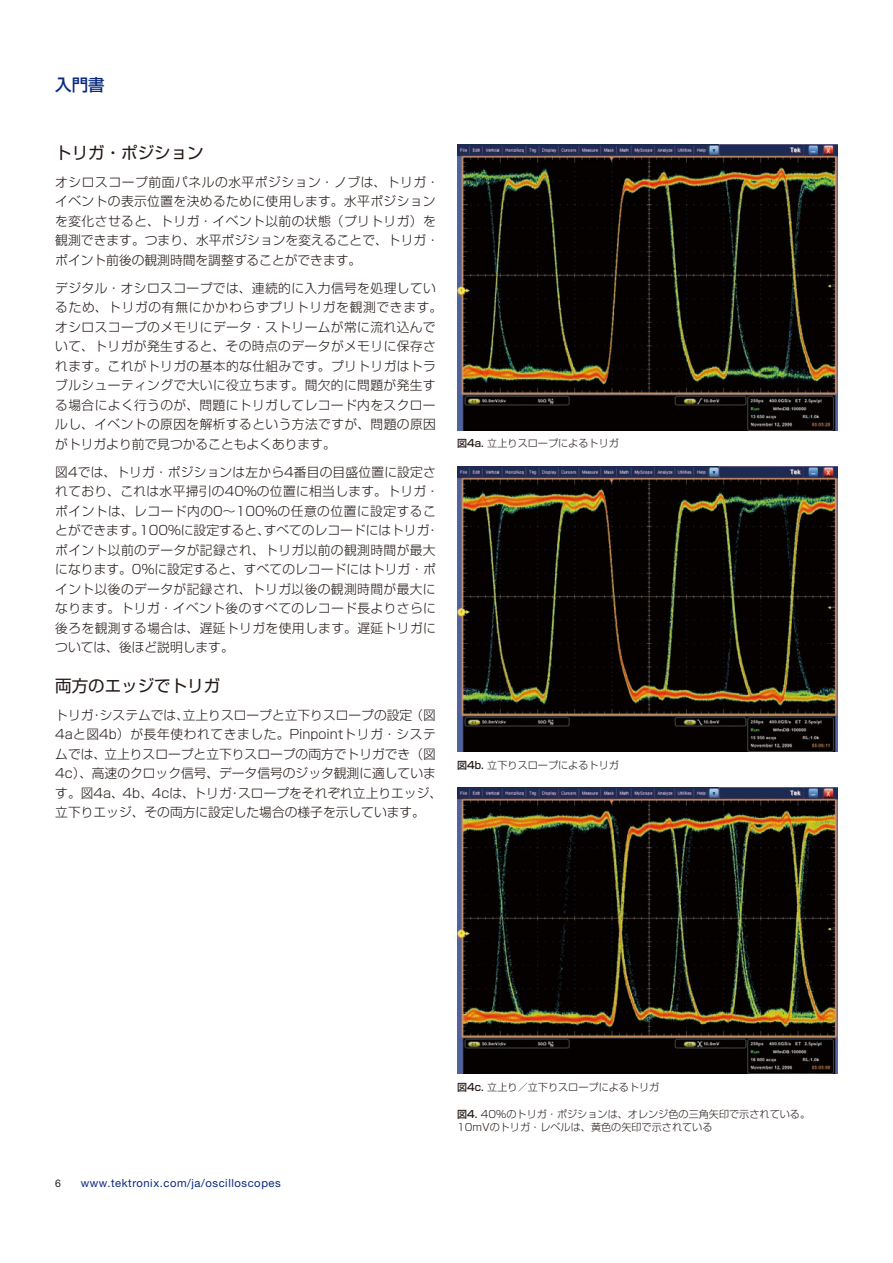
<style>
.page{position:relative;width:893px;height:1263px;background:#fff}
.page>*{position:absolute;margin:0;border:0;box-sizing:border-box;transform-origin:0 0}
.t1{font:16.5px "Shin Go Pro";color:#231916}
.t2{font:500 16.5px "Shin Go Pro";color:#09297f}
.t3{font:300 12.75px/19.5px "Shin Go Pro";letter-spacing:.03em;color:#231916}
.t4{font:300 12.75px/19.5px "Shin Go Pro";color:#231916}
.t5{font:11.25px "Helvetica Neue";letter-spacing:.05em;color:#09297f}
.t6{font:10.5px "Helvetica Neue";color:#231916}
.t7{font:300 10.2px/12.8px "Shin Go Pro";color:#231916}
.s1{font-weight:500}
</style>
<div class="page">
<img style="left:457px;top:145px;width:381px;height:285px">
<img style="left:457px;top:466px;width:381px;height:286px">
<img style="left:457px;top:788px;width:381px;height:285px">
<p class="t2" style="left:55px;top:71px;width:51px">入門書</p>
<p class="t1" style="left:55px;top:139px;width:150px">トリガ・ポジション</p>
<p class="t3" style="left:55px;top:171px;width:385px">オシロスコープ前面パネルの水平ポジション・ノブは、トリガ・イベントの表示位置を決めるために使用します。水平ポジションを変化させると、トリガ・イベント以前の状態（プリトリガ）を観測できます。つまり、水平ポジションを変えることで、トリガ・ポイント前後の観測時間を調整することができます。</p>
<p class="t3" style="left:55px;top:277px;width:388px">デジタル・オシロスコープでは、連続的に入力信号を処理しているため、トリガの有無にかかわらずプリトリガを観測できます。オシロスコープのメモリにデータ・ストリームが常に流れ込んでいて、トリガが発生すると、その時点のデータがメモリに保存されます。これがトリガの基本的な仕組みです。プリトリガはトラブルシューティングで大いに役立ちます。間欠的に問題が発生する場合によく行うのが、問題にトリガしてレコード内をスクロールし、イベントの原因を解析するという方法ですが、問題の原因がトリガより前で見つかることもよくあります。</p>
<p class="t3" style="left:55px;top:461px;width:385px">図4では、トリガ・ポジションは左から4番目の目盛位置に設定されており、これは水平掃引の40%の位置に相当します。トリガ・ポイントは、レコード内の0〜100%の任意の位置に設定することができます。100%に設定すると、すべてのレコードにはトリガ・ポイント以前のデータが記録され、トリガ以前の観測時間が最大になります。0%に設定すると、すべてのレコードにはトリガ・ポイント以後のデータが記録され、トリガ以後の観測時間が最大になります。トリガ・イベント後のすべてのレコード長よりさらに後ろを観測する場合は、遅延トリガを使用します。遅延トリガについては、後ほど説明します。</p>
<p class="t1" style="left:55px;top:672px;width:167px">両方のエッジでトリガ</p>
<p class="t4" style="left:55px;top:704px;width:388px">トリガ・システムでは、立上りスロープと立下りスロープの設定（図4aと図4b）が長年使われてきました。Pinpointトリガ・システムでは、立上りスロープと立下りスロープの両方でトリガでき（図4c）、高速のクロック信号、データ信号のジッタ観測に適しています。図4a、4b、4cは、トリガ・スロープをそれぞれ立上りエッジ、立下りエッジ、その両方に設定した場合の様子を示しています。</p>
<p class="t7" style="left:457px;top:436px;width:163px"><span class="s1">図4a.</span> 立上りスロープによるトリガ</p>
<p class="t7" style="left:457px;top:757px;width:163px"><span class="s1">図4b.</span> 立下りスロープによるトリガ</p>
<p class="t6" style="left:55px;top:1177px;width:7px">6</p>
<p class="t5" style="left:81px;top:1176px;width:201px">www.tektronix.com/ja/oscilloscopes</p>
<p class="t7" style="left:457px;top:1079px;width:204px"><span class="s1">図4c.</span> 立上り／立下りスロープによるトリガ</p>
<p class="t7" style="left:457px;top:1107px;width:355px"><span class="s1">図4.</span> 40%のトリガ・ポジションは、オレンジ色の三角矢印で示されている。<br>10mVのトリガ・レベルは、黄色の矢印で示されている</p>
</div>
